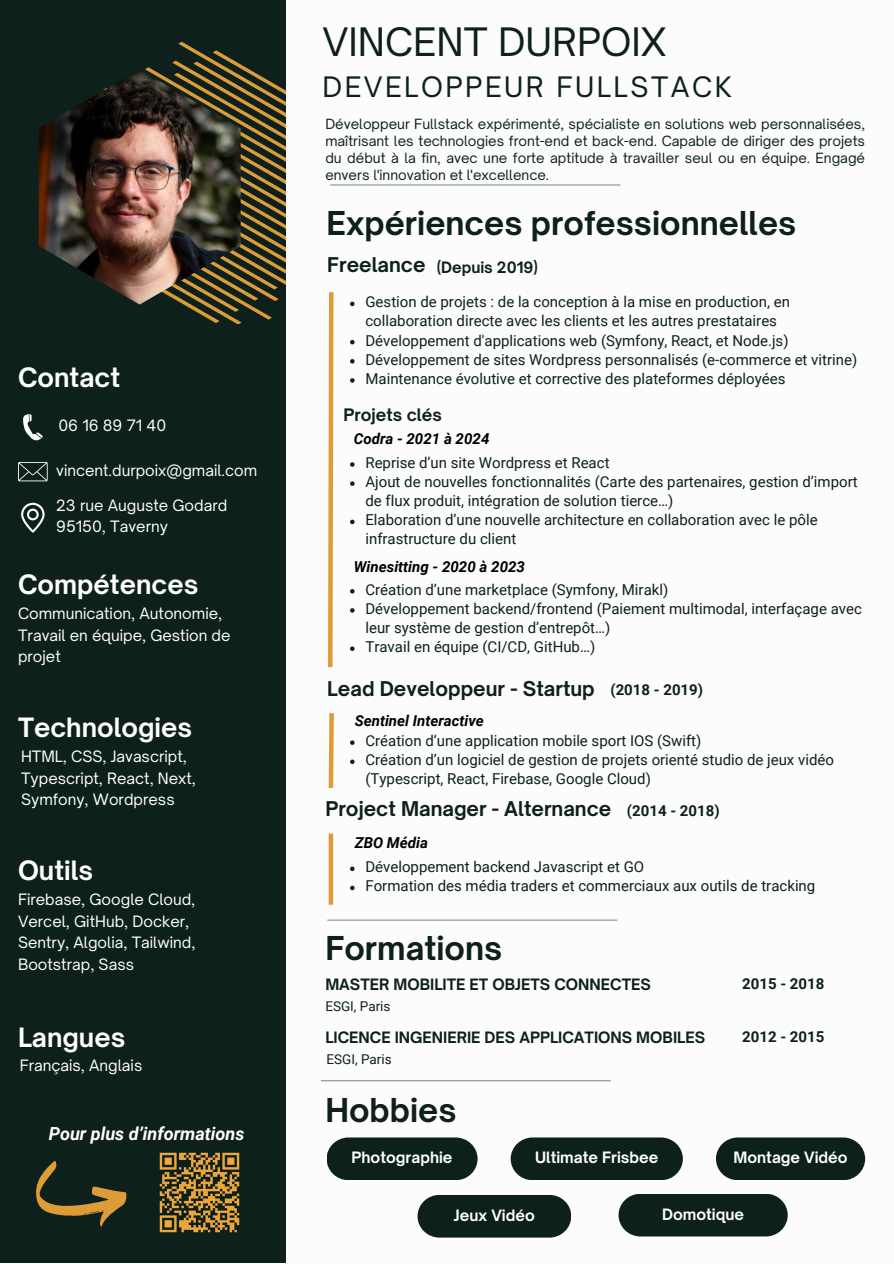
<style>
.page{position:relative;width:894px;height:1264px;background:#fff}
.page>*{position:absolute;margin:0;border:0;box-sizing:border-box;transform-origin:0 0}
.t1{font:37.5px "Open Sauce One";color:#0d201c}
.t2{font:700 31.5px "Open Sauce One";color:#0d201c}
.t3{font:27px "Open Sauce One";letter-spacing:.095em;color:#0d201c}
.t4{font:700 25.5px "Open Sauce One";color:#fefefe}
.t5{font:700 19.5px "Open Sauce One";color:#0d201c}
.t6{font:italic 700 18px "Roboto";color:#fff}
.t7{font:700 16.5px "Open Sauce One";color:#0d201c}
.t8{font:15px/19.2px "Roboto";color:#0d201c}
.t9{font:15px/21.3px "Open Sauce One";color:#fefefe}
.t10{font:700 15px "Open Sauce One";color:#0d201c}
.t11{font:italic 700 15px "Roboto";color:#000}
.t12{font:700 15px "Open Sauce One";color:#fff}
.t13{font:700 15px "Roboto";color:#0d201c}
.t14{font:13.5px/16.8px "Open Sauce One";color:#0d201c;text-align:justify}
.t15{font:13.5px "Roboto";color:#0d201c}
</style>
<div class="page">
<div style="left:0;top:0;width:285px;height:1262px;background:#0d201c"></div>
<hr style="left:327px;top:919px;width:290px;height:1px;background:#84909f">
<hr style="left:321px;top:1080px;width:289px;height:1px;background:#84909f">
<svg style="left:23px;top:414px;width:20px;height:27px"></svg>
<svg style="left:18px;top:462px;width:29px;height:19px"></svg>
<svg style="left:21px;top:503px;width:24px;height:30px"></svg>
<svg style="left:327px;top:1137px;width:150px;height:43px;background:#1d2e2b"></svg>
<svg style="left:716px;top:1137px;width:148px;height:43px;background:#1d2e2b"></svg>
<svg style="left:510px;top:1137px;width:172px;height:43px;background:#1c2e2a"></svg>
<div style="left:417px;top:1195px;width:154px;height:42px;background:#0d201c"></div>
<div style="left:618px;top:1194px;width:169px;height:42px;background:#0d201c"></div>
<hr style="left:330px;top:184px;width:290px;height:1px;background:#84909f">
<img style="left:159px;top:1152px;width:81px;height:81px">
<svg style="left:36px;top:1161px;width:90px;height:65px"></svg>
<svg style="left:350px;top:866px;width:4px;height:5px"></svg>
<svg style="left:350px;top:885px;width:4px;height:5px"></svg>
<svg style="left:328px;top:292px;width:6px;height:376px;background:#e4b368"></svg>
<svg style="left:350px;top:302px;width:4px;height:4px"></svg>
<svg style="left:350px;top:340px;width:4px;height:4px"></svg>
<svg style="left:350px;top:359px;width:4px;height:4px"></svg>
<svg style="left:350px;top:378px;width:4px;height:5px"></svg>
<svg style="left:350px;top:462px;width:4px;height:5px"></svg>
<svg style="left:350px;top:481px;width:4px;height:5px"></svg>
<svg style="left:350px;top:519px;width:4px;height:5px"></svg>
<svg style="left:350px;top:589px;width:4px;height:4px"></svg>
<svg style="left:350px;top:608px;width:4px;height:4px"></svg>
<svg style="left:350px;top:646px;width:4px;height:5px"></svg>
<svg style="left:350px;top:740px;width:4px;height:5px"></svg>
<svg style="left:350px;top:759px;width:4px;height:5px"></svg>
<svg style="left:328px;top:713px;width:6px;height:75px"></svg>
<div style="left:328px;top:833px;width:5px;height:71px;background:#dd9c38"></div>
<svg style="left:139px;top:42px;width:146px;height:281px"></svg>
<svg style="left:240px;top:190px;width:38px;height:111px"></svg>
<img style="left:39px;top:70px;width:201px;height:234px">
<p class="t4" style="left:18px;top:361px;width:104px">Contact</p>
<p class="t9" style="left:58px;top:415px;width:109px">06 16 89 71 40</p>
<h4 class="t9" style="left:56px;top:459px;width:202px">vincent.durpoix@gmail.com</h4>
<p class="t9" style="left:56px;top:494px;width:172px">23 rue Auguste Godard</p>
<h4 class="t9" style="left:56px;top:516px;width:113px">95150, Taverny</h4>
<h1 class="t4" style="left:18px;top:568px;width:182px">Compétences</h1>
<h3 class="t9" style="left:18px;top:603px;width:214px">Communication, Autonomie,<br>Travail en équipe, Gestion de projet</h3>
<h5 class="t4" style="left:18px;top:711px;width:175px">Technologies</h5>
<p class="t9" style="left:21px;top:746px;width:176px">HTML, CSS, Javascript,<br>Typescript, React, Next,<br>Symfony, Wordpress</p>
<p class="t4" style="left:18px;top:854px;width:77px">Outils</p>
<p class="t9" style="left:18px;top:889px;width:179px">Firebase, Google Cloud,<br>Vercel, GitHub, Docker,<br>Sentry, Algolia, Tailwind,<br>Bootstrap, Sass</p>
<p class="t4" style="left:18px;top:1021px;width:109px">Langues</p>
<h2 class="t9" style="left:20px;top:1054px;width:124px">Français, Anglais</h2>
<p class="t6" style="left:49px;top:1122px;width:197px">Pour plus d’informations</p>
<p class="t1" style="left:322px;top:19px;width:345px">VINCENT DURPOIX</p>
<p class="t3" style="left:322px;top:70px;width:410px">DEVELOPPEUR FULLSTACK</p>
<p class="t14" style="left:325px;top:115px;width:541px">Développeur Fullstack expérimenté, spécialiste en solutions web personnalisées, maîtrisant les technologies front-end et back-end. Capable de diriger des projets du début à la fin, avec une forte aptitude à travailler seul ou en équipe. Engagé envers l'innovation et l'excellence.</p>
<p class="t2" style="left:326px;top:203px;width:471px">Expériences professionnelles</p>
<p class="t5" style="left:327px;top:252px;width:100px">Freelance</p>
<h2 class="t10" style="left:436px;top:258px;width:103px">(Depuis 2019)</h2>
<p class="t8" style="left:365px;top:292px;width:426px">Gestion de projets : de la conception à la mise en production, en collaboration directe avec les clients et les autres prestataires</p>
<p class="t8" style="left:365px;top:331px;width:424px">Développement d'applications web (Symfony, React, et Node.js)</p>
<p class="t8" style="left:365px;top:350px;width:493px">Développement de sites Wordpress personnalisés (e-commerce et vitrine)</p>
<h5 class="t8" style="left:365px;top:369px;width:421px">Maintenance évolutive et corrective des plateformes déployées</h5>
<p class="t7" style="left:343px;top:405px;width:100px">Projets clés</p>
<p class="t11" style="left:353px;top:430px;width:137px">Codra - 2021 à 2024</p>
<p class="t8" style="left:365px;top:453px;width:245px">Reprise d’un site Wordpress et React</p>
<p class="t8" style="left:365px;top:472px;width:493px">Ajout de nouvelles fonctionnalités (Carte des partenaires, gestion d’import de flux produit, intégration de solution tierce…)</p>
<p class="t8" style="left:365px;top:510px;width:453px">Elaboration d’une nouvelle architecture en collaboration avec le pôle infrastructure du client</p>
<p class="t11" style="left:353px;top:558px;width:173px">Winesitting - 2020 à 2023</p>
<p class="t8" style="left:365px;top:580px;width:304px">Création d’une marketplace (Symfony, Mirakl)</p>
<h5 class="t8" style="left:365px;top:599px;width:498px">Développement backend/frontend (Paiement multimodal, interfaçage avec leur système de gestion d’entrepôt…)</h5>
<p class="t8" style="left:365px;top:637px;width:231px">Travail en équipe (CI/CD, GitHub…)</p>
<p class="t5" style="left:327px;top:676px;width:269px">Lead Developpeur - Startup</p>
<p class="t13" style="left:610px;top:681px;width:94px">(2018 - 2019)</p>
<p class="t11" style="left:354px;top:711px;width:130px">Sentinel Interactive</p>
<p class="t8" style="left:365px;top:731px;width:337px">Création d’une application mobile sport IOS (Swift)</p>
<p class="t8" style="left:365px;top:750px;width:470px">Création d’un logiciel de gestion de projets orienté studio de jeux vidéo (Typescript, React, Firebase, Google Cloud)</p>
<p class="t5" style="left:325px;top:796px;width:287px">Project Manager - Alternance</p>
<p class="t13" style="left:626px;top:801px;width:94px">(2014 - 2018)</p>
<p class="t11" style="left:354px;top:834px;width:75px">ZBO Média</p>
<p class="t8" style="left:365px;top:857px;width:280px">Développement backend Javascript et GO</p>
<p class="t8" style="left:365px;top:876px;width:451px">Formation des média traders et commerciaux aux outils de tracking</p>
<h4 class="t2" style="left:325px;top:928px;width:178px">Formations</h4>
<p class="t10" style="left:325px;top:975px;width:327px">MASTER MOBILITE ET OBJETS CONNECTES</p>
<p class="t13" style="left:742px;top:975px;width:84px">2015 - 2018</p>
<h5 class="t15" style="left:325px;top:998px;width:67px">ESGI, Paris</h5>
<h4 class="t10" style="left:325px;top:1028px;width:381px">LICENCE INGENIERIE DES APPLICATIONS MOBILES</h4>
<p class="t13" style="left:742px;top:1028px;width:84px">2012 - 2015</p>
<p class="t15" style="left:326px;top:1051px;width:67px">ESGI, Paris</p>
<p class="t2" style="left:325px;top:1090px;width:133px">Hobbies</p>
<p class="t12" style="left:351px;top:1148px;width:102px">Photographie</p>
<p class="t12" style="left:535px;top:1148px;width:125px">Ultimate Frisbee</p>
<h4 class="t12" style="left:733px;top:1148px;width:116px">Montage Vidéo</h4>
<p class="t12" style="left:454px;top:1205px;width:82px">Jeux Vidéo</p>
<p class="t12" style="left:662px;top:1204px;width:83px">Domotique</p>
</div>
